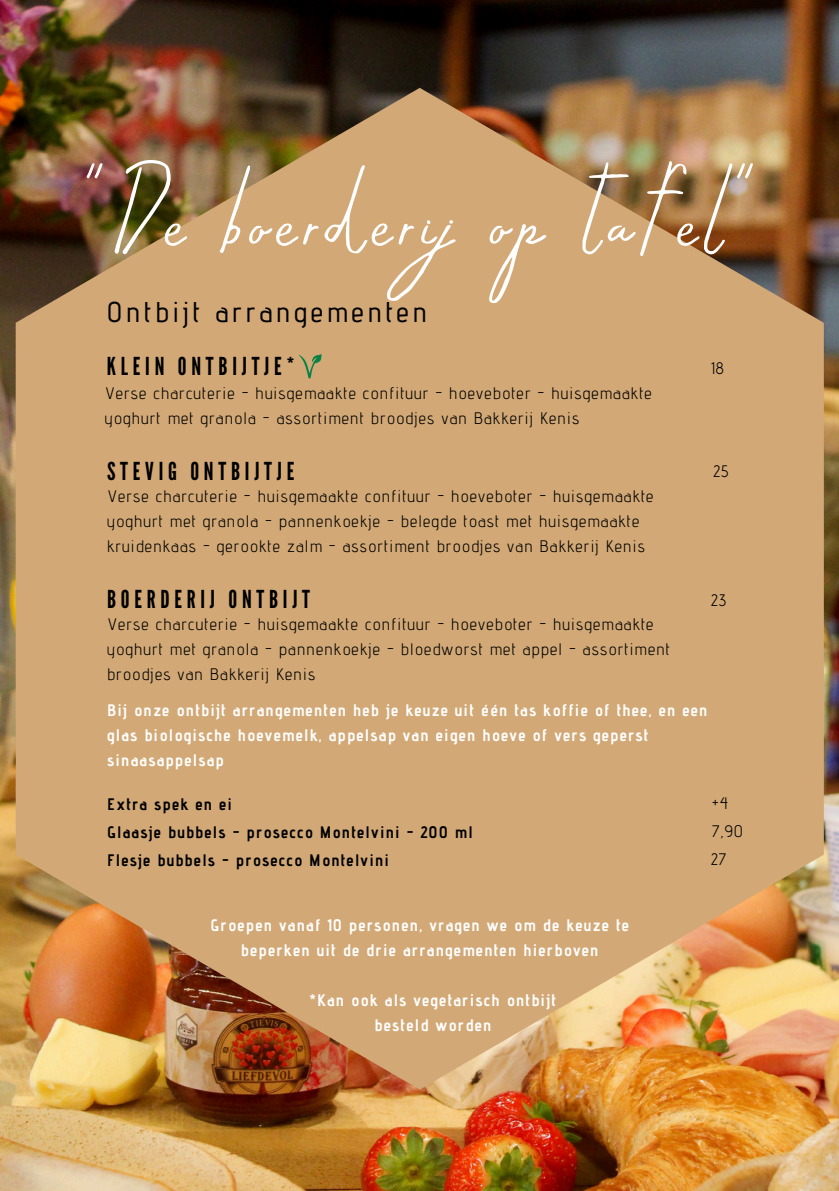
<style>
.page{position:relative;width:839px;height:1191px;background:#fff}
.page>*{position:absolute;margin:0;border:0;box-sizing:border-box;transform-origin:0 0}
.t1{font:150.2px "Grimpt Script";letter-spacing:.05em;color:#fff}
.t2{font:500 28.6px "Advent Pro";letter-spacing:.13em;color:#000}
.t3{font:24.6px "League Gothic";letter-spacing:.195em;color:#000}
.t4{font:16.6px/25px "Advent Pro";letter-spacing:.07em;color:#000}
.t5{font:700 16.6px/25px "Advent Pro";letter-spacing:.07em;color:#fff;text-align:center}
.t6{font:700 16.6px "Advent Pro";letter-spacing:.07em;color:#000}
</style>
<div class="page">
<img style="left:0;top:0;width:838px;height:1191px">
<img style="left:16px;top:88px;width:807px;height:1002px">
<svg style="left:299px;top:354px;width:23px;height:24px"></svg>
<p class="t1" style="left:79px;top:135px;width:682px">"De boerderij op tafel"</p>
<p class="t2" style="left:107px;top:294px;width:322px">Ontbijt arrangementen</p>
<h2 class="t3" style="left:107px;top:352px;width:189px">KLEIN ONTBIJTJE*</h2>
<h3 class="t4" style="left:711px;top:356px;width:14px">18</h3>
<h1 class="t4" style="left:105px;top:380px;width:548px">Verse charcuterie - huisgemaakte confituur - hoeveboter - huisgemaakte yoghurt met granola - assortiment broodjes van Bakkerij Kenis</h1>
<h3 class="t3" style="left:107px;top:457px;width:189px">STEVIG ONTBIJTJE</h3>
<p class="t4" style="left:107px;top:483px;width:548px">Verse charcuterie - huisgemaakte confituur - hoeveboter - huisgemaakte yoghurt met granola - pannenkoekje - belegde toast met huisgemaakte kruidenkaas - gerookte zalm - assortiment broodjes van Bakkerij Kenis</p>
<p class="t3" style="left:107px;top:585px;width:204px">BOERDERIJ ONTBIJT</p>
<p class="t4" style="left:107px;top:612px;width:564px">Verse charcuterie - huisgemaakte confituur - hoeveboter - huisgemaakte yoghurt met granola - pannenkoekje - bloedworst met appel - assortiment broodjes van Bakkerij Kenis</p>
<p class="t4" style="left:713px;top:459px;width:17px">25</p>
<h4 class="t4" style="left:711px;top:587px;width:17px">23</h4>
<h3 class="t5" style="left:107px;top:698px;width:602px;text-align:left">Bij onze ontbijt arrangementen heb je keuze uit één tas koffie of thee, en een glas biologische hoevemelk, appelsap van eigen hoeve of vers geperst sinaasappelsap</h3>
<h4 class="t6" style="left:107px;top:794px;width:127px">Extra spek en ei</h4>
<h4 class="t4" style="left:712px;top:790px;width:17px">+4</h4>
<h4 class="t6" style="left:107px;top:822px;width:367px">Glaasje bubbels - prosecco Montelvini - 200 ml</h4>
<p class="t4" style="left:712px;top:818px;width:32px">7,90</p>
<p class="t6" style="left:107px;top:850px;width:284px">Flesje bubbels - prosecco Montelvini</p>
<p class="t4" style="left:711px;top:846px;width:17px">27</p>
<h4 class="t5" style="left:210px;top:913px;width:420px">Groepen vanaf 10 personen, vragen we om de keuze te beperken uit de drie arrangementen hierboven</h4>
<p class="t5" style="left:310px;top:987px;width:247px">*Kan ook als vegetarisch ontbijt besteld worden</p>
</div>
